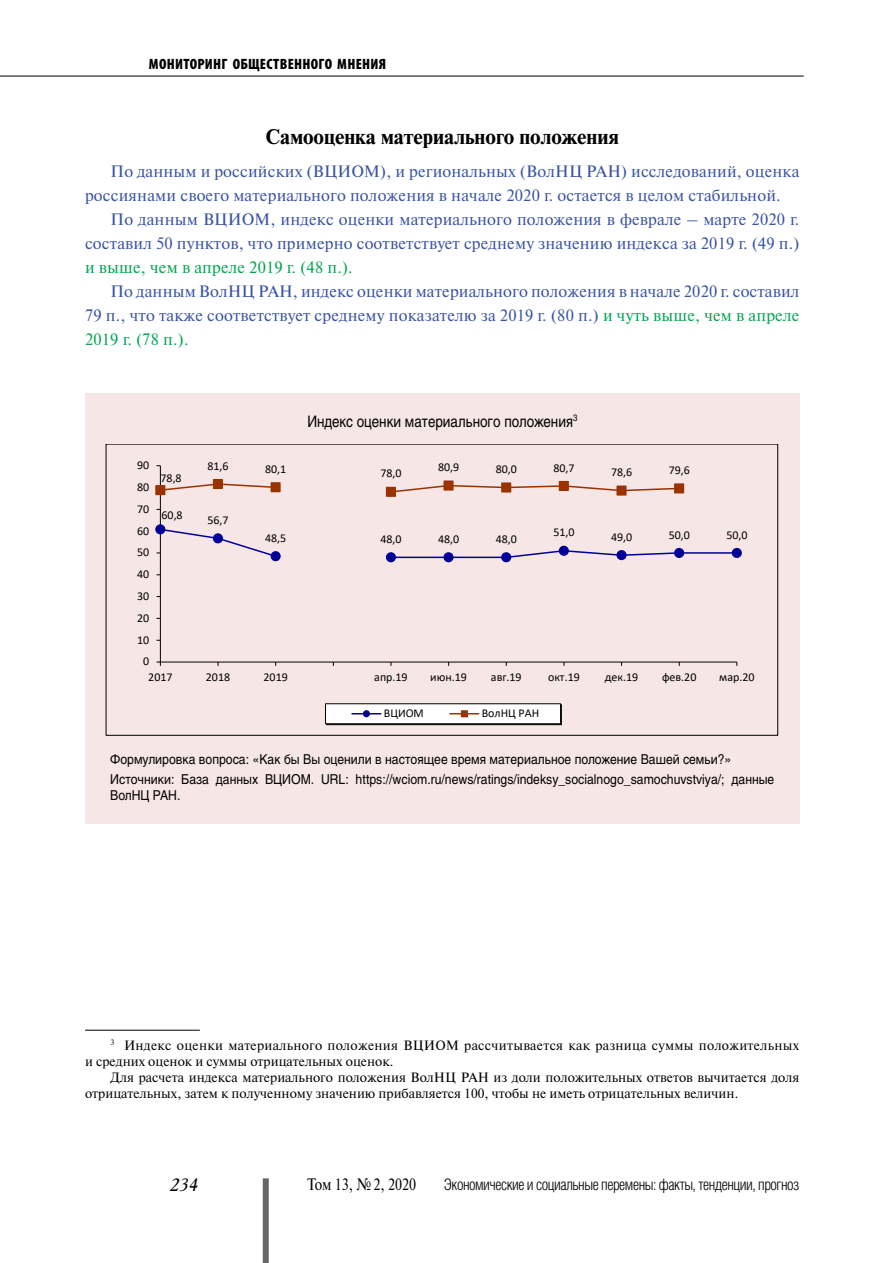
<style>
.page{position:relative;width:893px;height:1263px;background:#fff}
.page>*{position:absolute;margin:0;border:0;box-sizing:border-box;transform-origin:0 0}
.t1{font:700 21px "Newton C";color:#000}
.t2{font:italic 18px "Academy";color:#000}
.t3{font:16.5px/24px "Newton C";letter-spacing:.01em;color:#3953a4}
.t4{font:16.5px "Newton C";letter-spacing:.01em;color:#00a651}
.t5{font:16.5px "Newton C";color:#000;scale:.85 1}
.t6{font:300 15.75px "Helios Cond";letter-spacing:-.03em;color:#000}
.t7{font:15.75px "Helios";color:#000;scale:.85 1}
.t8{font:900 condensed 15px "Myriad Pro";letter-spacing:.02em;color:#000}
.t9{font:13.5px/20.4px "Helios";color:#000;scale:.9 1}
.t10{font:13.5px/16.2px "Newton C";color:#000}
.t11{font:13.5px/16.2px "Newton C";letter-spacing:.02em;color:#000}
.t12{font:12px "Calibri";color:#000}
.s1{color:#00a651}
</style>
<div class="page">
<div style="left:85px;top:393px;width:715px;height:431px;background:#f7e6e6"></div>
<hr style="left:160px;top:466px;width:1px;height:196px;background:#000">
<hr style="left:160px;top:662px;width:577px;height:1px;background:#000">
<svg style="left:157px;top:528px;width:581px;height:31px"></svg>
<div style="left:156px;top:525px;width:9px;height:9px;background:#009;border-radius:50%"></div>
<div style="left:155px;top:524px;width:10px;height:10px;border:1px solid #009;border-radius:50%"></div>
<div style="left:213px;top:534px;width:9px;height:9px;background:#009;border-radius:50%"></div>
<div style="left:213px;top:533px;width:10px;height:10px;border:1px solid #009;border-radius:50%"></div>
<div style="left:271px;top:552px;width:9px;height:9px;background:#009;border-radius:50%"></div>
<div style="left:271px;top:551px;width:10px;height:10px;border:1px solid #009;border-radius:50%"></div>
<div style="left:386px;top:553px;width:9px;height:9px;background:#009;border-radius:50%"></div>
<div style="left:386px;top:552px;width:10px;height:10px;border:1px solid #009;border-radius:50%"></div>
<div style="left:444px;top:553px;width:9px;height:9px;background:#009;border-radius:50%"></div>
<div style="left:443px;top:552px;width:11px;height:10px;border:1px solid #009;border-radius:50%"></div>
<div style="left:502px;top:553px;width:9px;height:9px;background:#009;border-radius:50%"></div>
<div style="left:501px;top:552px;width:10px;height:10px;border:1px solid #009;border-radius:50%"></div>
<div style="left:559px;top:546px;width:9px;height:9px;background:#009;border-radius:50%"></div>
<div style="left:559px;top:546px;width:10px;height:10px;border:1px solid #009;border-radius:50%"></div>
<div style="left:617px;top:551px;width:9px;height:8px;background:#009;border-radius:50%"></div>
<div style="left:616px;top:550px;width:11px;height:10px;border:1px solid #009;border-radius:50%"></div>
<div style="left:675px;top:548px;width:9px;height:9px;background:#009;border-radius:50%"></div>
<div style="left:674px;top:548px;width:10px;height:10px;border:1px solid #009;border-radius:50%"></div>
<div style="left:732px;top:548px;width:9px;height:9px;background:#009;border-radius:50%"></div>
<div style="left:732px;top:548px;width:10px;height:10px;border:1px solid #009;border-radius:50%"></div>
<svg style="left:159px;top:482px;width:515px;height:11px"></svg>
<div style="left:156px;top:486px;width:9px;height:9px;background:#930"></div>
<div style="left:155px;top:485px;width:10px;height:10px;border:1px solid #930"></div>
<div style="left:213px;top:479px;width:9px;height:9px;background:#930"></div>
<div style="left:213px;top:479px;width:10px;height:10px;border:1px solid #930"></div>
<div style="left:271px;top:483px;width:9px;height:9px;background:#930"></div>
<div style="left:271px;top:482px;width:10px;height:10px;border:1px solid #930"></div>
<div style="left:386px;top:487px;width:9px;height:9px;background:#930"></div>
<div style="left:386px;top:487px;width:10px;height:10px;border:1px solid #930"></div>
<div style="left:444px;top:481px;width:9px;height:9px;background:#930"></div>
<div style="left:443px;top:480px;width:11px;height:11px;border:1px solid #930"></div>
<div style="left:502px;top:483px;width:9px;height:9px;background:#930"></div>
<div style="left:501px;top:482px;width:10px;height:10px;border:1px solid #930"></div>
<div style="left:559px;top:481px;width:9px;height:9px;background:#930"></div>
<div style="left:559px;top:481px;width:10px;height:10px;border:1px solid #930"></div>
<div style="left:617px;top:486px;width:9px;height:9px;background:#930"></div>
<div style="left:616px;top:485px;width:11px;height:11px;border:1px solid #930"></div>
<div style="left:675px;top:484px;width:9px;height:9px;background:#930"></div>
<div style="left:674px;top:483px;width:10px;height:10px;border:1px solid #930"></div>
<svg style="left:326px;top:704px;width:236px;height:21px;background:#e0dfe0"></svg>
<div style="left:461px;top:710px;width:7px;height:7px;border:1px solid #930"></div>
<hr style="left:85px;top:1030px;width:115px;height:1px;background:#000">
<div style="left:263px;top:1178px;width:6px;height:85px;background:#666"></div>
<hr style="left:0;top:76px;width:804px;height:1px;background:#000">
<p class="t8" style="left:149px;top:54px;width:239px">МОНИТОРИНГ ОБЩЕСТВЕННОГО МНЕНИЯ</p>
<p class="t1" style="left:265px;top:125px;width:355px">Самооценка материального положения</p>
<p class="t3" style="left:85px;top:159px;width:716px;text-indent:26px">По данным и российских (ВЦИОМ), и региональных (ВолНЦ РАН) исследований, оценка россиянами своего материального положения в начале 2020 г. остается в целом стабильной.</p>
<p class="t3" style="left:85px;top:207px;width:716px;text-align:right">По данным ВЦИОМ, индекс оценки материального положения в феврале – марте 2020 г. составил 50 пунктов, что примерно соответствует среднему значению индекса за 2019 г. (49 п.)</p>
<p class="t4" style="left:85px;top:258px;width:269px">и выше, чем в апреле 2019 г. (48 п.).</p>
<p class="t3" style="left:85px;top:279px;width:716px;text-align:justify;text-indent:26px">По данным ВолНЦ РАН, индекс оценки материального положения в начале 2020 г. составил 79 п., что также соответствует среднему показателю за 2019 г. (80 п.) <span class="s1">и чуть выше, чем в апреле 2019 г. (78 п.).</span></p>
<p class="t12" style="left:137px;top:457px;width:14px">90</p>
<p class="t12" style="left:137px;top:479px;width:14px">80</p>
<p class="t12" style="left:137px;top:500px;width:14px">70</p>
<p class="t12" style="left:137px;top:522px;width:14px">60</p>
<p class="t12" style="left:137px;top:544px;width:14px">50</p>
<p class="t12" style="left:137px;top:566px;width:14px">40</p>
<p class="t12" style="left:137px;top:588px;width:14px">30</p>
<p class="t12" style="left:137px;top:609px;width:14px">20</p>
<p class="t12" style="left:137px;top:631px;width:14px">10</p>
<p class="t12" style="left:143px;top:653px;width:8px">0</p>
<p class="t12" style="left:161px;top:470px;width:23px">78,8</p>
<p class="t12" style="left:162px;top:506px;width:23px">60,8</p>
<p class="t7" style="left:307px;top:412px;width:319px">Индекс оценки материального положения<sup>3</sup></p>
<p class="t12" style="left:207px;top:457px;width:23px">81,6</p>
<p class="t12" style="left:265px;top:460px;width:23px">80,1</p>
<p class="t12" style="left:380px;top:465px;width:23px">78,0</p>
<p class="t12" style="left:207px;top:512px;width:23px">56,7</p>
<p class="t12" style="left:438px;top:459px;width:23px">80,9</p>
<p class="t12" style="left:496px;top:461px;width:23px">80,0</p>
<p class="t12" style="left:553px;top:459px;width:23px">80,7</p>
<p class="t12" style="left:611px;top:464px;width:23px">78,6</p>
<p class="t12" style="left:669px;top:462px;width:23px">79,6</p>
<p class="t12" style="left:265px;top:529px;width:23px">48,5</p>
<p class="t12" style="left:380px;top:530px;width:23px">48,0</p>
<p class="t12" style="left:438px;top:530px;width:23px">48,0</p>
<p class="t12" style="left:496px;top:530px;width:23px">48,0</p>
<p class="t12" style="left:553px;top:524px;width:23px">51,0</p>
<p class="t12" style="left:611px;top:528px;width:23px">49,0</p>
<p class="t12" style="left:669px;top:526px;width:23px">50,0</p>
<p class="t12" style="left:726px;top:526px;width:23px">50,0</p>
<p class="t12" style="left:148px;top:669px;width:26px">2017</p>
<p class="t12" style="left:206px;top:669px;width:26px">2018</p>
<p class="t12" style="left:264px;top:669px;width:26px">2019</p>
<p class="t12" style="left:374px;top:669px;width:35px">апр.19</p>
<p class="t12" style="left:430px;top:669px;width:38px">июн.19</p>
<p class="t12" style="left:491px;top:669px;width:32px">авг.19</p>
<p class="t12" style="left:548px;top:669px;width:33px">окт.19</p>
<p class="t12" style="left:605px;top:669px;width:35px">дек.19</p>
<p class="t12" style="left:662px;top:669px;width:36px">фев.20</p>
<p class="t12" style="left:719px;top:669px;width:37px">мар.20</p>
<p class="t12" style="left:384px;top:705px;width:41px">ВЦИОМ</p>
<p class="t12" style="left:482px;top:705px;width:59px">ВолНЦ РАН</p>
<p class="t9" style="left:110px;top:749px;width:739px">Формулировка вопроса: «Как бы Вы оценили в настоящее время материальное положение Вашей семьи?»<br>Источники: База данных ВЦИОМ. URL: https://wciom.ru/news/ratings/indeksy_socialnogo_samochuvstviya/; данные</p>
<p class="t9" style="left:110px;top:785px;width:80px">ВолНЦ РАН.</p>
<p class="t11" style="left:85px;top:1037px;width:716px;text-indent:26px"><sup>3</sup> Индекс оценки материального положения ВЦИОМ рассчитывается как разница суммы положительных и средних оценок и суммы отрицательных оценок.</p>
<p class="t10" style="left:85px;top:1069px;width:716px;text-indent:26px">Для расчета индекса материального положения ВолНЦ РАН из доли положительных ответов вычитается доля отрицательных, затем к полученному значению прибавляется 100, чтобы не иметь отрицательных величин.</p>
<p class="t2" style="left:170px;top:1174px;width:30px">234</p>
<p class="t5" style="left:307px;top:1175px;width:130px">Том 13, №2, 2020</p>
<p class="t6" style="left:444px;top:1176px;width:357px">Экономические и социальные перемены: факты, тенденции, прогноз</p>
</div>
